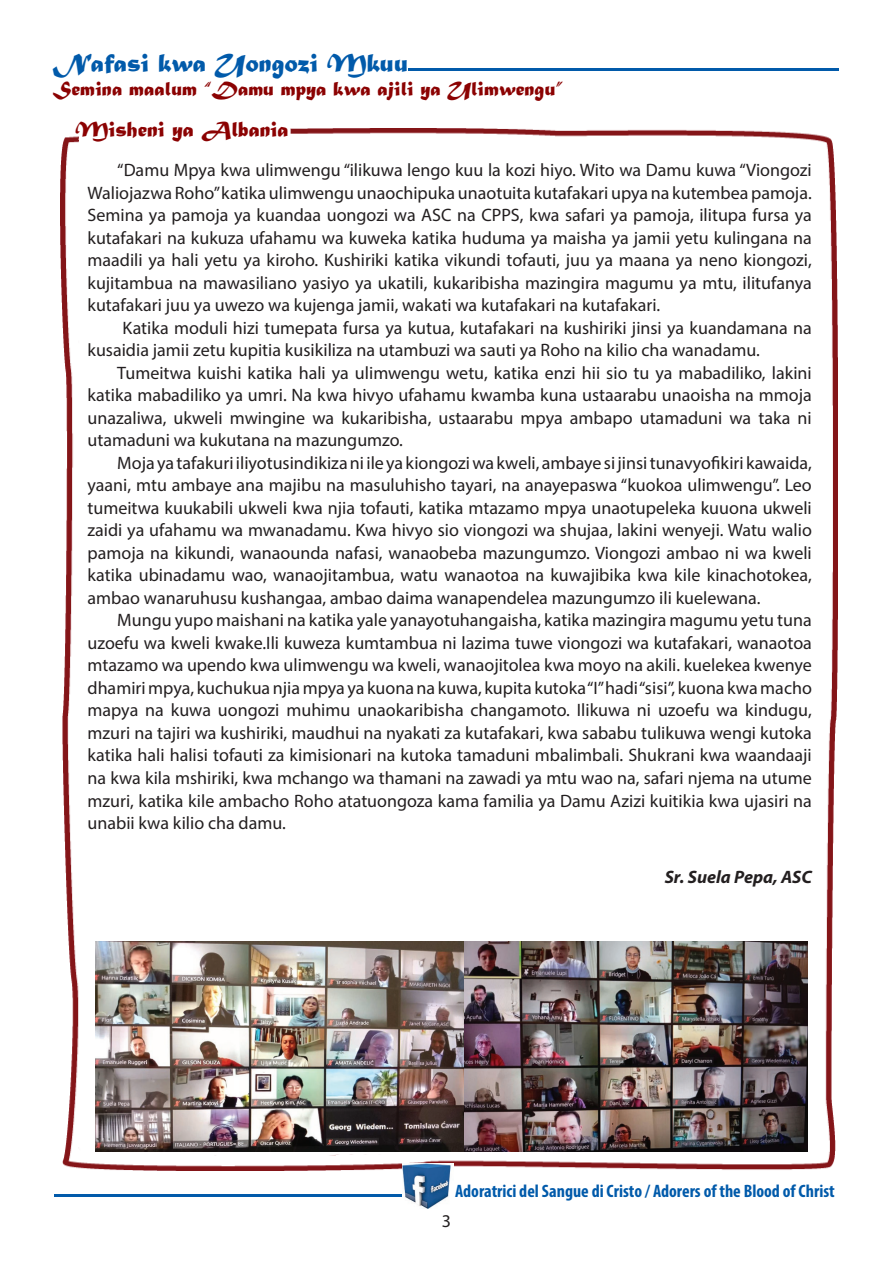
<style>
.page{position:relative;width:893px;height:1263px;background:#fff}
.page>*{position:absolute;margin:0;border:0;box-sizing:border-box;transform-origin:0 0}
.t1{font:27px "Matura MT Script Capitals";color:#015aaa}
.t2{font:22.5px "Matura MT Script Capitals";color:#8b0202}
.t3{font:21px "Matura MT Script Capitals";color:#8b0202}
.t4{font:18px/22.5px "Myriad Pro";color:#231f20;text-align:justify}
.t5{font:700 condensed 18px "Myriad Pro";color:#015aaa}
.t6{font:italic 700 18px "Myriad Pro";color:#231f20}
</style>
<div class="page">
<img style="left:60px;top:128px;width:777px;height:1042px">
<img style="left:96px;top:941px;width:368px;height:211px">
<svg style="left:69px;top:128px;width:225px;height:42px"></svg>
<svg style="left:54px;top:1194px;width:348px;height:3px"></svg>
<svg style="left:448px;top:1096px;width:389px;height:74px"></svg>
<img style="left:403px;top:1163px;width:50px;height:46px">
<img style="left:464px;top:941px;width:343px;height:211px">
<svg style="left:408px;top:68px;width:431px;height:3px"></svg>
<h1 class="t1" style="left:53px;top:46px;width:356px">Nafasi kwa Uongozi Mkuu</h1>
<p class="t3" style="left:53px;top:76px;width:512px">Semina maalum “Damu mpya kwa ajili ya Ulimwengu”</p>
<p class="t2" style="left:75px;top:115px;width:215px">Misheni ya Albania</p>
<p class="t4" style="left:88px;top:159px;width:726px;text-indent:30px">“Damu Mpya kwa ulimwengu “ilikuwa lengo kuu la kozi hiyo. Wito wa Damu kuwa “Viongozi Waliojazwa Roho” katika ulimwengu unaochipuka unaotuita kutafakari upya na kutembea pamoja.<br>Semina ya pamoja ya kuandaa uongozi wa ASC na CPPS, kwa safari ya pamoja, ilitupa fursa ya kutafakari na kukuza ufahamu wa kuweka katika huduma ya maisha ya jamii yetu kulingana na maadili ya hali yetu ya kiroho. Kushiriki katika vikundi tofauti, juu ya maana ya neno kiongozi, kujitambua na mawasiliano yasiyo ya ukatili, kukaribisha mazingira magumu ya mtu, ilitufanya kutafakari juu ya uwezo wa kujenga jamii, wakati wa kutafakari na kutafakari.</p>
<p class="t4" style="left:88px;top:316px;width:726px;text-indent:35px">Katika moduli hizi tumepata fursa ya kutua, kutafakari na kushiriki jinsi ya kuandamana na kusaidia jamii zetu kupitia kusikiliza na utambuzi wa sauti ya Roho na kilio cha wanadamu.</p>
<p class="t4" style="left:88px;top:361px;width:726px;text-indent:30px">Tumeitwa kuishi katika hali ya ulimwengu wetu, katika enzi hii sio tu ya mabadiliko, lakini katika mabadiliko ya umri. Na kwa hivyo ufahamu kwamba kuna ustaarabu unaoisha na mmoja unazaliwa, ukweli mwingine wa kukaribisha, ustaarabu mpya ambapo utamaduni wa taka ni utamaduni wa kukutana na mazungumzo.</p>
<p class="t4" style="left:88px;top:451px;width:726px;text-indent:30px">Moja ya tafakuri iliyotusindikiza ni ile ya kiongozi wa kweli, ambaye si jinsi tunavyofikiri kawaida, yaani, mtu ambaye ana majibu na masuluhisho tayari, na anayepaswa “kuokoa ulimwengu”. Leo tumeitwa kuukabili ukweli kwa njia tofauti, katika mtazamo mpya unaotupeleka kuuona ukweli zaidi ya ufahamu wa mwanadamu. Kwa hivyo sio viongozi wa shujaa, lakini wenyeji. Watu walio pamoja na kikundi, wanaounda nafasi, wanaobeba mazungumzo. Viongozi ambao ni wa kweli katika ubinadamu wao, wanaojitambua, watu wanaotoa na kuwajibika kwa kile kinachotokea, ambao wanaruhusu kushangaa, ambao daima wanapendelea mazungumzo ili kuelewana.</p>
<p class="t4" style="left:88px;top:609px;width:726px;text-indent:30px">Mungu yupo maishani na katika yale yanayotuhangaisha, katika mazingira magumu yetu tuna uzoefu wa kweli kwake.Ili kuweza kumtambua ni lazima tuwe viongozi wa kutafakari, wanaotoa mtazamo wa upendo kwa ulimwengu wa kweli, wanaojitolea kwa moyo na akili. kuelekea kwenye dhamiri mpya, kuchukua njia mpya ya kuona na kuwa, kupita kutoka “I” hadi “sisi”, kuona kwa macho mapya na kuwa uongozi muhimu unaokaribisha changamoto. Ilikuwa ni uzoefu wa kindugu, mzuri na tajiri wa kushiriki, maudhui na nyakati za kutafakari, kwa sababu tulikuwa wengi kutoka katika hali halisi tofauti za kimisionari na kutoka tamaduni mbalimbali. Shukrani kwa waandaaji na kwa kila mshiriki, kwa mchango wa thamani na zawadi ya mtu wao na, safari njema na utume mzuri, katika kile ambacho Roho atatuongoza kama familia ya Damu Azizi kuitikia kwa ujasiri na unabii kwa kilio cha damu.</p>
<p class="t6" style="left:665px;top:865px;width:149px">Sr. Suela Pepa, ASC</p>
<p class="t5" style="left:455px;top:1179px;width:381px">Adoratrici del Sangue di Cristo / Adorers of the Blood of Christ</p>
<p class="t4" style="left:442px;top:1209px;width:11px">3</p>
</div>
